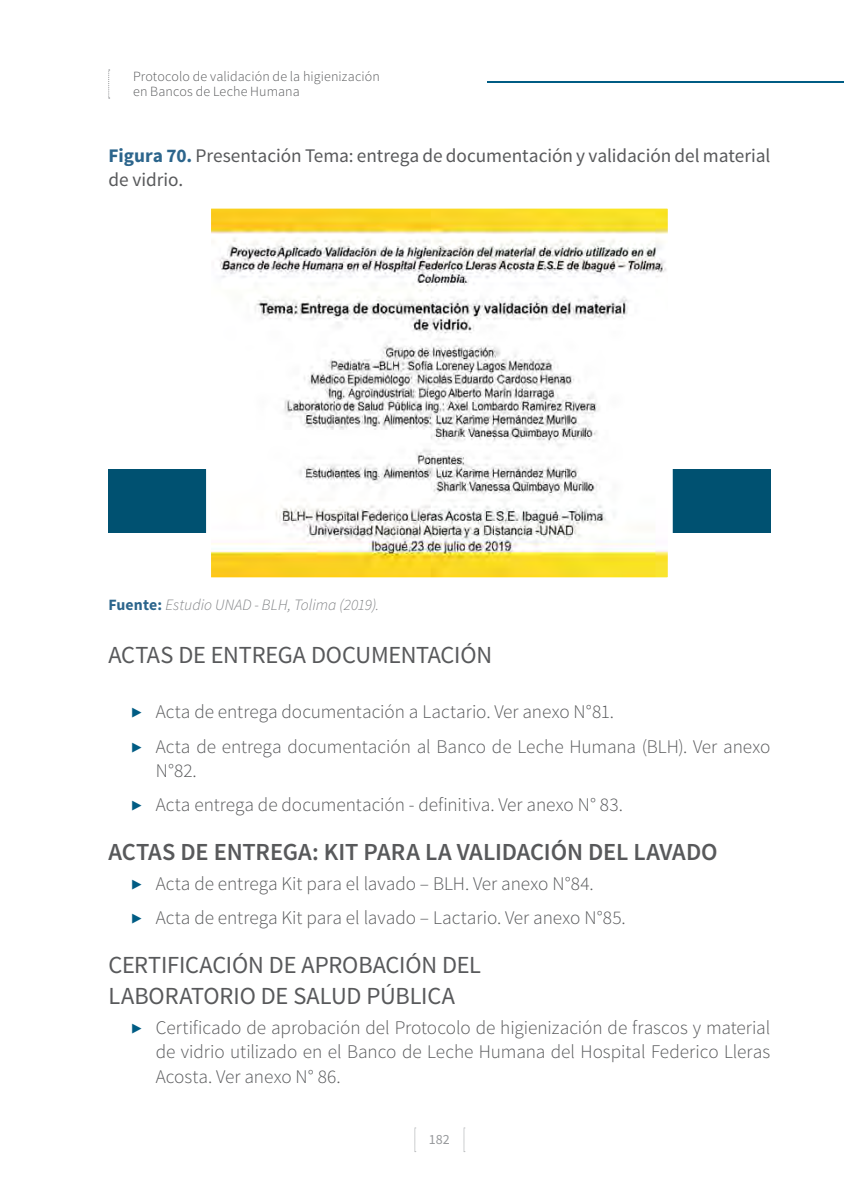
<style>
.page{position:relative;width:844px;height:1191px;background:#fff}
.page>*{position:absolute;margin:0;border:0;box-sizing:border-box;transform-origin:0 0}
.T_-_4{font:24.5px/31.5px "Source Sans Pro";letter-spacing:-.01em;color:#58595b}
.T_-_4-2{font:600 24.5px "Source Sans Pro";letter-spacing:-.005em;color:#58595b}
.t1{font:300 19.25px/24.5px "Source Sans Pro";color:#58595b}
.T_-_Figura{font:19.25px/24.5px "Source Sans Pro";color:#58595b}
.Fuente{font:italic 300 15.75px "Source Sans Pro";letter-spacing:.005em;color:#808285}
.t2{font:300 14px/15px "Source Sans Pro";letter-spacing:.01em;color:#58595b}
.t3{font:14px "Source Sans Pro";color:#97999c}
.s1{font-weight:700;color:#2c658c}
.s2{font-weight:700;font-style:normal;color:#2c658c}
.s3{color:#005c84}
</style>
<div class="page">
<svg style="left:414px;top:1127px;width:2px;height:25px"></svg>
<svg style="left:463px;top:1127px;width:2px;height:25px"></svg>
<hr style="left:487px;top:81px;width:356px;height:2px;background:#005c84">
<svg style="left:108px;top:70px;width:2px;height:29px"></svg>
<div style="left:108px;top:469px;width:662px;height:63px;background:#005171"></div>
<img style="left:212px;top:210px;width:454px;height:366px">
<div style="left:206px;top:204px;width:466px;height:378px;border:5px solid #fff"></div>
<p class="t2" style="left:133px;top:69px;width:248px">Protocolo de validación de la higienización en Bancos de Leche Humana</p>
<p class="T_-_Figura" style="left:108px;top:143px;width:663px"><span class="s1">Figura 70.</span> Presentación Tema: entrega de documentación y validación del material de vidrio.</p>
<p class="Fuente" style="left:108px;top:595px;width:272px"><span class="s2">Fuente:</span> Estudio UNAD - BLH, Tolima (2019).</p>
<p class="T_-_4" style="left:108px;top:640px;width:385px">ACTAS DE ENTREGA DOCUMENTACIÓN</p>
<p class="t1" style="left:131px;top:699px;width:484px"><span class="s3">▶</span> Acta de entrega documentación a Lactario. Ver anexo N°81.</p>
<p class="t1" style="left:156px;top:734px;width:616px;text-indent:-25px"><span class="s3">▶</span> Acta de entrega documentación al Banco de Leche Humana (BLH). Ver anexo<br>N°82.</p>
<p class="t1" style="left:131px;top:793px;width:493px"><span class="s3">▶</span> Acta entrega de documentación - definitiva. Ver anexo N° 83.</p>
<p class="T_-_4-2" style="left:108px;top:836px;width:610px">ACTAS DE ENTREGA: KIT PARA LA VALIDACIÓN DEL LAVADO</p>
<p class="t1" style="left:131px;top:871px;width:464px"><span class="s3">▶</span> Acta de entrega Kit para el lavado – BLH. Ver anexo N°84.</p>
<p class="t1" style="left:131px;top:905px;width:496px"><span class="s3">▶</span> Acta de entrega Kit para el lavado – Lactario. Ver anexo N°85.</p>
<p class="T_-_4" style="left:108px;top:949px;width:374px">CERTIFICACIÓN DE APROBACIÓN DEL<br>LABORATORIO DE SALUD PÚBLICA</p>
<p class="t1" style="left:156px;top:1015px;width:616px;text-align:justify;text-indent:-25px"><span class="s3">▶</span> Certificado de aprobación del Protocolo de higienización de frascos y material de vidrio utilizado en el Banco de Leche Humana del Hospital Federico Lleras Acosta. Ver anexo N° 86.</p>
<p class="t3" style="left:429px;top:1130px;width:22px">182</p>
</div>
